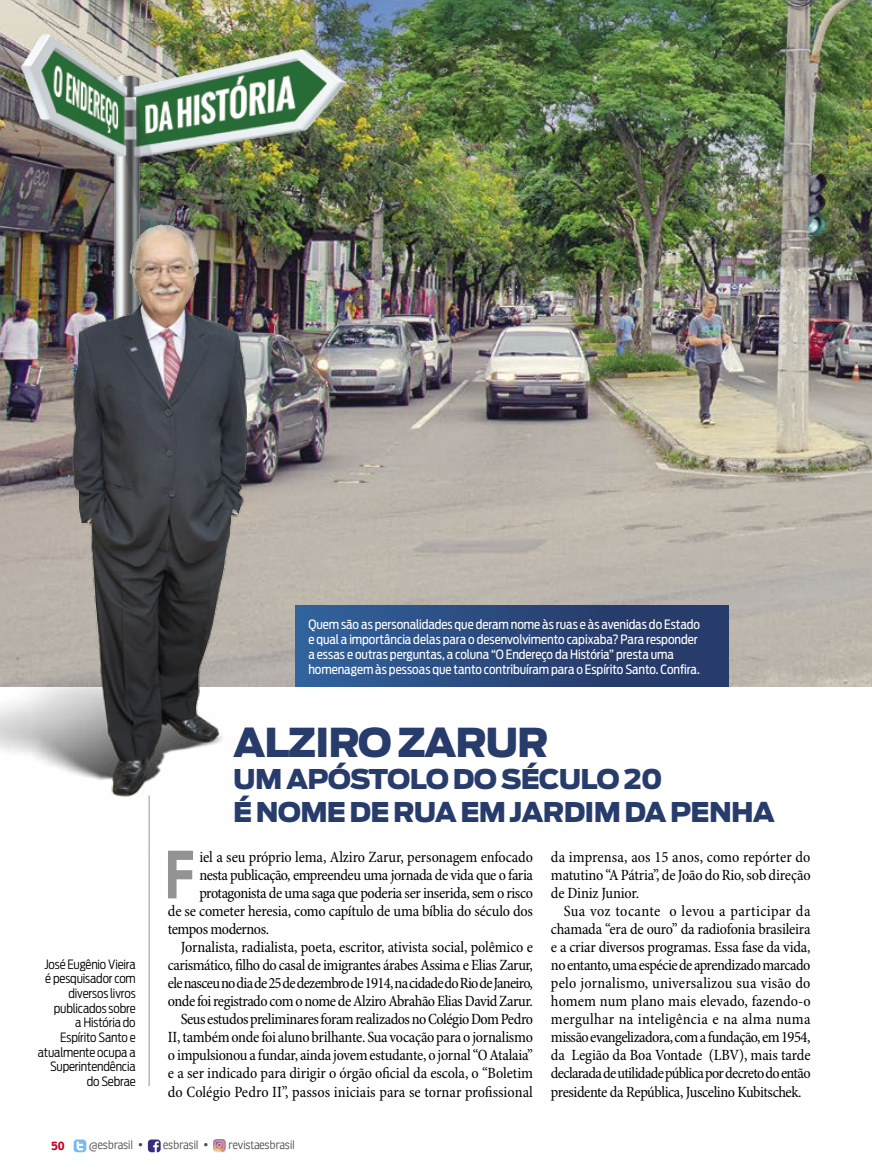
<style>
.page{position:relative;width:872px;height:1170px;background:#fff}
.page>*{position:absolute;margin:0;border:0;box-sizing:border-box;transform-origin:0 0}
.Texto_geral_cap_3_li{font:700 64.35px "Antenna Cond";color:#939393;scale:.85 1}
.Título_Test_Drive_20{font:900 39.45px "Antenna";letter-spacing:-.03em;color:#283c6c}
.Título_Test_Drive_20-2{font:900 27px "Antenna";letter-spacing:-.03em;color:#283c6c}
.Texto_geral_2015{font:condensed 15.75px/18px "Minion Pro";letter-spacing:-.025em;color:#000;text-align:justify}
.Texto_geral_cap_3_li-2{font:condensed 15.75px "Minion Pro";letter-spacing:-.025em;color:#000}
.Texto_geral_cap_3_li-3{font:condensed 15.75px "Minion Pro";letter-spacing:-.005em;color:#000}
.t1{font:12.75px/15px "Antenna Cond";letter-spacing:-.005em;color:#fff}
.t2{font:300 12.75px/14.7px "Antenna Cond";letter-spacing:-.01em;color:#000;text-align:right}
.Paginador_info_2015{font:12px "Ronnia Next Light Nova";letter-spacing:-.025em;color:#484848}
.Paginador_info_2015-2{font:700 12px "Ronnia Next";color:#be0027}
</style>
<div class="page">
<img style="left:0;top:0;width:872px;height:686px">
<img style="left:21px;top:34px;width:324px;height:653px">
<img style="left:0;top:193px;width:246px;height:604px">
<hr style="left:148px;top:795px;width:2px;height:290px;background:#b8b8b8">
<div style="left:296px;top:605px;width:432px;height:81px;background:linear-gradient(to right,#316099,#263462)"></div>
<svg style="left:74px;top:1139px;width:12px;height:13px"></svg>
<svg style="left:148px;top:1139px;width:13px;height:13px"></svg>
<svg style="left:213px;top:1139px;width:13px;height:13px"></svg>
<p class="t1" style="left:308px;top:616px;width:393px">Quem são as personalidades que deram nome às ruas e às avenidas do Estado e qual a importância delas para o desenvolvimento capixaba? Para responder a essas e outras perguntas, a coluna “O Endereço da História” presta uma homenagem às pessoas que tanto contribuíram para o Espírito Santo. Confira.</p>
<p class="t2" style="left:38px;top:956px;width:99px">José Eugênio Vieira é pesquisador com diversos livros publicados sobre<br>a História do<br>Espírito Santo e atualmente ocupa a<br>Superintendência do Sebrae</p>
<p class="Título_Test_Drive_20" style="left:233px;top:719px;width:317px">ALZIRO ZARUR</p>
<p class="Título_Test_Drive_20-2" style="left:233px;top:763px;width:431px">UM APÓSTOLO DO SÉCULO 20</p>
<p class="Título_Test_Drive_20-2" style="left:233px;top:795px;width:543px">É NOME DE RUA EM JARDIM DA PENHA</p>
<p class="Texto_geral_cap_3_li" style="left:165px;top:836px;width:36px">F</p>
<p class="Texto_geral_cap_3_li-3" style="left:199px;top:847px;width:335px">iel a seu próprio lema, Alziro Zarur, personagem enfocado</p>
<p class="Texto_geral_cap_3_li-2" style="left:199px;top:865px;width:335px">nesta publicação, empreendeu uma jornada de vida que o faria</p>
<p class="Texto_geral_cap_3_li-2" style="left:199px;top:883px;width:335px">protagonista de uma saga que poderia ser inserida, sem o risco</p>
<p class="Texto_geral_cap_3_li-2" style="left:168px;top:901px;width:366px">de se cometer heresia, como capítulo de uma bíblia do século dos</p>
<p class="Texto_geral_cap_3_li-2" style="left:168px;top:919px;width:103px">tempos modernos.</p>
<p class="Texto_geral_2015" style="left:168px;top:938px;width:366px;text-indent:13px">Jornalista, radialista, poeta, escritor, ativista social, polêmico e carismático, filho do casal de imigrantes árabes Assima e Elias Zarur, ele nasceu no dia de 25 de dezembro de 1914, na cidade do Rio de Janeiro, onde foi registrado com o nome de Alziro Abrahão Elias David Zarur.</p>
<p class="Texto_geral_2015" style="left:168px;top:1010px;width:367px;text-indent:13px">Seus estudos preliminares foram realizados no Colégio Dom Pedro II, também onde foi aluno brilhante. Sua vocação para o jornalismo o impulsionou a fundar, ainda jovem estudante, o jornal “O Atalaia” e a ser indicado para dirigir o órgão oficial da escola, o “Boletim do Colégio Pedro II”, passos iniciais para se tornar profissional</p>
<p class="Texto_geral_2015" style="left:551px;top:848px;width:261px">da imprensa, aos 15 anos, como repórter do matutino “A Pátria”, de João do Rio, sob direção de Diniz Junior.</p>
<p class="Texto_geral_2015" style="left:551px;top:902px;width:261px;text-indent:13px">Sua voz tocante o levou a participar da chamada “era de ouro” da radiofonia brasileira e a criar diversos programas. Essa fase da vida, no entanto, uma espécie de aprendizado marcado pelo jornalismo, universalizou sua visão do homem num plano mais elevado, fazendo-o mergulhar na inteligência e na alma numa missão evangelizadora, com a fundação, em 1954, da Legião da Boa Vontade (LBV), mais tarde declarada de utilidade pública por decreto do então presidente da República, Juscelino Kubitschek.</p>
<p class="Paginador_info_2015-2" style="left:51px;top:1137px;width:15px">50</p>
<p class="Paginador_info_2015" style="left:89px;top:1137px;width:56px">@esbrasil •</p>
<p class="Paginador_info_2015" style="left:163px;top:1137px;width:47px">esbrasil •</p>
<p class="Paginador_info_2015" style="left:228px;top:1137px;width:68px">revistaesbrasil</p>
</div>
